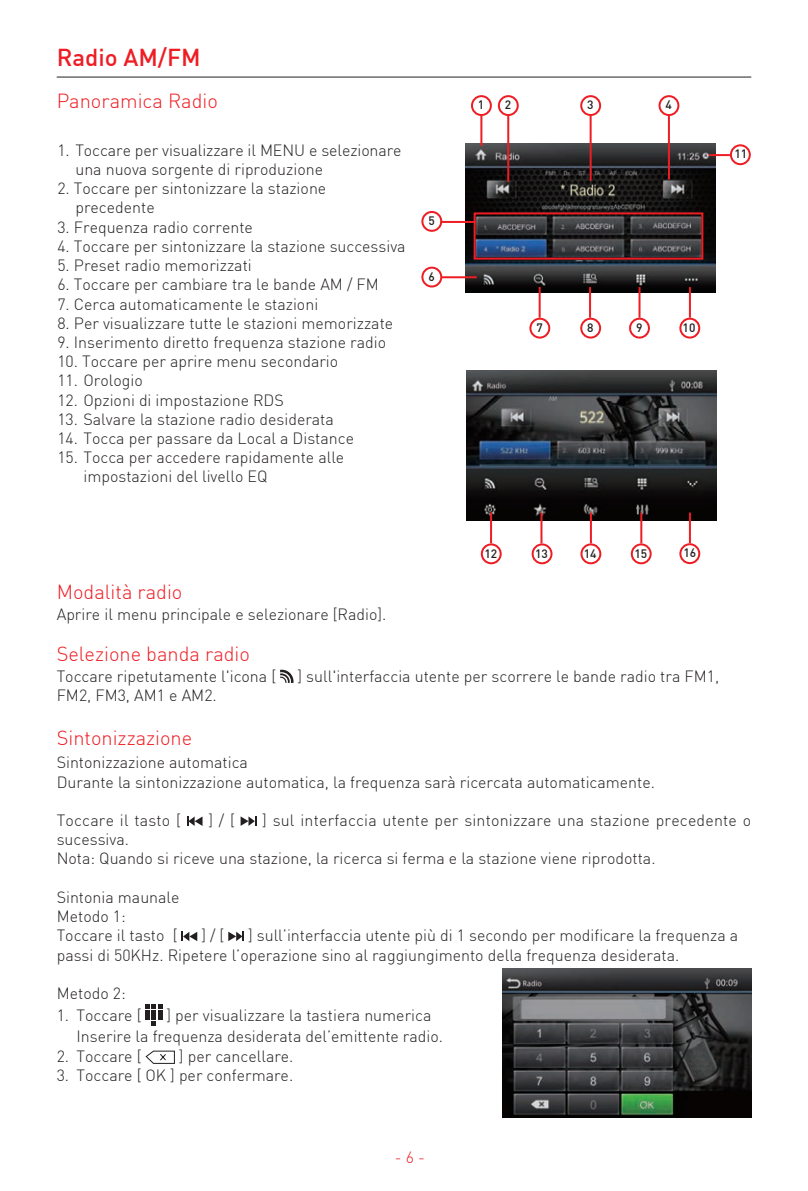
<style>
.page{position:relative;width:808px;height:1191px;background:#fff}
.page>*{position:absolute;margin:0;border:0;box-sizing:border-box;transform-origin:0 0}
.t1{font:500 24px "DIN";color:#ee1d23}
.t2{font:300 20px "DIN";color:#ee1d23}
.t3{font:300 16px/19.2px "DIN";color:#231f20}
.t4{font:300 16px "DIN";color:#ee1d23}
.t5{font:500 12px "DIN";color:#231f20}
</style>
<div class="page">
<hr style="left:57px;top:77px;width:694px;height:1px;background:#231f20">
<img style="left:467px;top:371px;width:249px;height:149px">
<svg style="left:280px;top:669px;width:13px;height:14px"></svg>
<svg style="left:187px;top:816px;width:16px;height:10px"></svg>
<svg style="left:241px;top:816px;width:15px;height:10px"></svg>
<svg style="left:181px;top:931px;width:16px;height:10px"></svg>
<svg style="left:228px;top:931px;width:16px;height:10px"></svg>
<svg style="left:145px;top:1004px;width:17px;height:21px"></svg>
<svg style="left:145px;top:1050px;width:30px;height:14px"></svg>
<img style="left:466px;top:143px;width:250px;height:150px">
<div style="left:471px;top:95px;width:21px;height:21px;border:2px solid #ee1d23;border-radius:50%"></div>
<hr style="left:480px;top:115px;width:2px;height:31px;background:#ee1d23">
<div style="left:498px;top:95px;width:21px;height:21px;border:2px solid #ee1d23;border-radius:50%"></div>
<hr style="left:507px;top:115px;width:2px;height:67px;background:#ee1d23">
<div style="left:580px;top:95px;width:21px;height:21px;border:2px solid #ee1d23;border-radius:50%"></div>
<hr style="left:590px;top:115px;width:2px;height:66px;background:#ee1d23">
<div style="left:658px;top:95px;width:21px;height:21px;border:2px solid #ee1d23;border-radius:50%"></div>
<hr style="left:668px;top:115px;width:2px;height:64px;background:#ee1d23">
<div style="left:421px;top:211px;width:21px;height:21px;border:2px solid #ee1d23;border-radius:50%"></div>
<div style="left:421px;top:267px;width:21px;height:20px;border:2px solid #ee1d23;border-radius:50%"></div>
<div style="left:529px;top:318px;width:21px;height:20px;border:2px solid #ee1d23;border-radius:50%"></div>
<div style="left:580px;top:318px;width:21px;height:20px;border:2px solid #ee1d23;border-radius:50%"></div>
<div style="left:629px;top:318px;width:21px;height:20px;border:2px solid #ee1d23;border-radius:50%"></div>
<div style="left:474px;top:212px;width:229px;height:48px;border:2px solid #ee1d23"></div>
<hr style="left:440px;top:221px;width:36px;height:2px;background:#ee1d23">
<hr style="left:441px;top:276px;width:36px;height:2px;background:#ee1d23">
<hr style="left:539px;top:287px;width:2px;height:31px;background:#ee1d23">
<div style="left:679px;top:318px;width:21px;height:20px;border:2px solid #ee1d23;border-radius:50%"></div>
<hr style="left:589px;top:287px;width:2px;height:31px;background:#ee1d23">
<hr style="left:638px;top:287px;width:2px;height:31px;background:#ee1d23">
<hr style="left:689px;top:287px;width:2px;height:31px;background:#ee1d23">
<div style="left:481px;top:543px;width:21px;height:21px;border:2px solid #ee1d23;border-radius:50%"></div>
<div style="left:532px;top:543px;width:20px;height:21px;border:2px solid #ee1d23;border-radius:50%"></div>
<div style="left:580px;top:543px;width:21px;height:21px;border:2px solid #ee1d23;border-radius:50%"></div>
<hr style="left:490px;top:513px;width:2px;height:30px;background:#ee1d23">
<div style="left:631px;top:543px;width:21px;height:21px;border:2px solid #ee1d23;border-radius:50%"></div>
<hr style="left:540px;top:513px;width:2px;height:30px;background:#ee1d23">
<hr style="left:590px;top:513px;width:2px;height:30px;background:#ee1d23">
<hr style="left:640px;top:513px;width:2px;height:30px;background:#ee1d23">
<div style="left:679px;top:543px;width:21px;height:21px;border:2px solid #ee1d23;border-radius:50%"></div>
<hr style="left:689px;top:512px;width:2px;height:31px;background:#ee1d23">
<div style="left:730px;top:144px;width:21px;height:21px;border:2px solid #ee1d23;border-radius:50%"></div>
<hr style="left:709px;top:154px;width:21px;height:2px;background:#ee1d23">
<img style="left:502px;top:968px;width:249px;height:149px">
<h1 class="t1" style="left:57px;top:42px;width:145px">Radio AM/FM</h1>
<p class="t2" style="left:57px;top:88px;width:163px">Panoramica Radio</p>
<p class="t5" style="left:478px;top:97px;width:8px">1</p>
<p class="t5" style="left:505px;top:97px;width:8px">2</p>
<p class="t5" style="left:587px;top:97px;width:8px">3</p>
<p class="t5" style="left:665px;top:97px;width:8px">4</p>
<p class="t3" style="left:75px;top:140px;width:328px;text-indent:-18px">1. Toccare per visualizzare il MENU e selezionare una nuova sorgente di riproduzione</p>
<p class="t3" style="left:75px;top:179px;width:252px;text-indent:-18px">2. Toccare per sintonizzare la stazione precedente</p>
<p class="t3" style="left:57px;top:217px;width:197px">3. Frequenza radio corrente</p>
<p class="t3" style="left:57px;top:236px;width:350px">4. Toccare per sintonizzare la stazione successiva</p>
<p class="t3" style="left:57px;top:255px;width:196px">5. Preset radio memorizzati</p>
<p class="t3" style="left:57px;top:275px;width:323px">6. Toccare per cambiare tra le bande AM / FM</p>
<p class="t3" style="left:57px;top:294px;width:262px">7. Cerca automaticamente le stazioni</p>
<p class="t3" style="left:57px;top:313px;width:337px">8. Per visualizzare tutte le stazioni memorizzate</p>
<p class="t3" style="left:57px;top:332px;width:330px">9. Inserimento diretto frequenza stazione radio</p>
<p class="t3" style="left:57px;top:351px;width:282px">10. Toccare per aprire menu secondario</p>
<p class="t3" style="left:57px;top:371px;width:87px">11. Orologio</p>
<p class="t3" style="left:57px;top:390px;width:228px">12. Opzioni di impostazione RDS</p>
<p class="t3" style="left:57px;top:409px;width:278px">13. Salvare la stazione radio desiderata</p>
<p class="t3" style="left:57px;top:428px;width:298px">14. Tocca per passare da Local a Distance</p>
<p class="t3" style="left:83px;top:447px;width:262px;text-indent:-26px">15. Tocca per accedere rapidamente alle impostazioni del livello EQ</p>
<p class="t5" style="left:428px;top:213px;width:8px">5</p>
<p class="t5" style="left:428px;top:269px;width:8px">6</p>
<p class="t5" style="left:536px;top:320px;width:8px">7</p>
<p class="t5" style="left:587px;top:320px;width:8px">8</p>
<p class="t5" style="left:636px;top:320px;width:8px">9</p>
<p class="t5" style="left:682px;top:320px;width:14px">10</p>
<p class="t5" style="left:484px;top:545px;width:14px">12</p>
<p class="t5" style="left:535px;top:545px;width:14px">13</p>
<p class="t5" style="left:584px;top:545px;width:14px">14</p>
<p class="t5" style="left:634px;top:545px;width:14px">15</p>
<p class="t5" style="left:683px;top:545px;width:14px">16</p>
<p class="t5" style="left:734px;top:146px;width:14px">11</p>
<p class="t2" style="left:57px;top:579px;width:127px">Modalità radio</p>
<p class="t3" style="left:57px;top:604px;width:331px">Aprire il menu principale e selezionare [Radio].</p>
<p class="t2" style="left:57px;top:642px;width:195px">Selezione banda radio</p>
<p class="t3" style="left:57px;top:666px;width:221px">Toccare ripetutamente l'icona [</p>
<p class="t3" style="left:298px;top:666px;width:423px">] sull'interfaccia utente per scorrere le bande radio tra FM1,</p>
<p class="t3" style="left:57px;top:685px;width:162px">FM2, FM3, AM1 e AM2.</p>
<p class="t2" style="left:57px;top:725px;width:137px">Sintonizzazione</p>
<p class="t3" style="left:57px;top:753px;width:600px">Sintonizzazione automatica<br>Durante la sintonizzazione automatica, la frequenza sarà ricercata automaticamente.</p>
<p class="t3" style="left:57px;top:810px;width:126px">Toccare il tasto [</p>
<p class="t3" style="left:208px;top:810px;width:28px">] / [</p>
<p class="t3" style="left:262px;top:810px;width:490px">] sul interfaccia utente per sintonizzare una stazione precedente o</p>
<p class="t3" style="left:57px;top:829px;width:600px">sucessiva.<br>Nota: Quando si riceve una stazione, la ricerca si ferma e la stazione viene riprodotta.</p>
<p class="t3" style="left:57px;top:887px;width:124px">Sintonia maunale<br>Metodo 1:<br>Toccare il tasto [</p>
<p class="t3" style="left:57px;top:925px;width:683px;text-indent:191px">] sull’interfaccia utente più di 1 secondo per modificare la frequenza a passi di 50KHz. Ripetere l’operazione sino al raggiungimento della frequenza desiderata.</p>
<p class="t3" style="left:57px;top:983px;width:71px">Metodo 2:</p>
<p class="t3" style="left:57px;top:1005px;width:86px">1. Toccare [</p>
<p class="t3" style="left:201px;top:925px;width:24px">] / [</p>
<p class="t3" style="left:77px;top:1003px;width:368px;line-height:21.8px;text-indent:90px">] per visualizzare la tastiera numerica<br>Inserire la frequenza desiderata del’emittente radio.</p>
<p class="t3" style="left:57px;top:1046px;width:86px">2. Toccare [</p>
<p class="t3" style="left:179px;top:1046px;width:116px">] per cancellare.</p>
<p class="t3" style="left:57px;top:1065px;width:238px">3. Toccare [ OK ] per confermare.</p>
<p class="t4" style="left:395px;top:1147px;width:32px">- 6 -</p>
</div>
